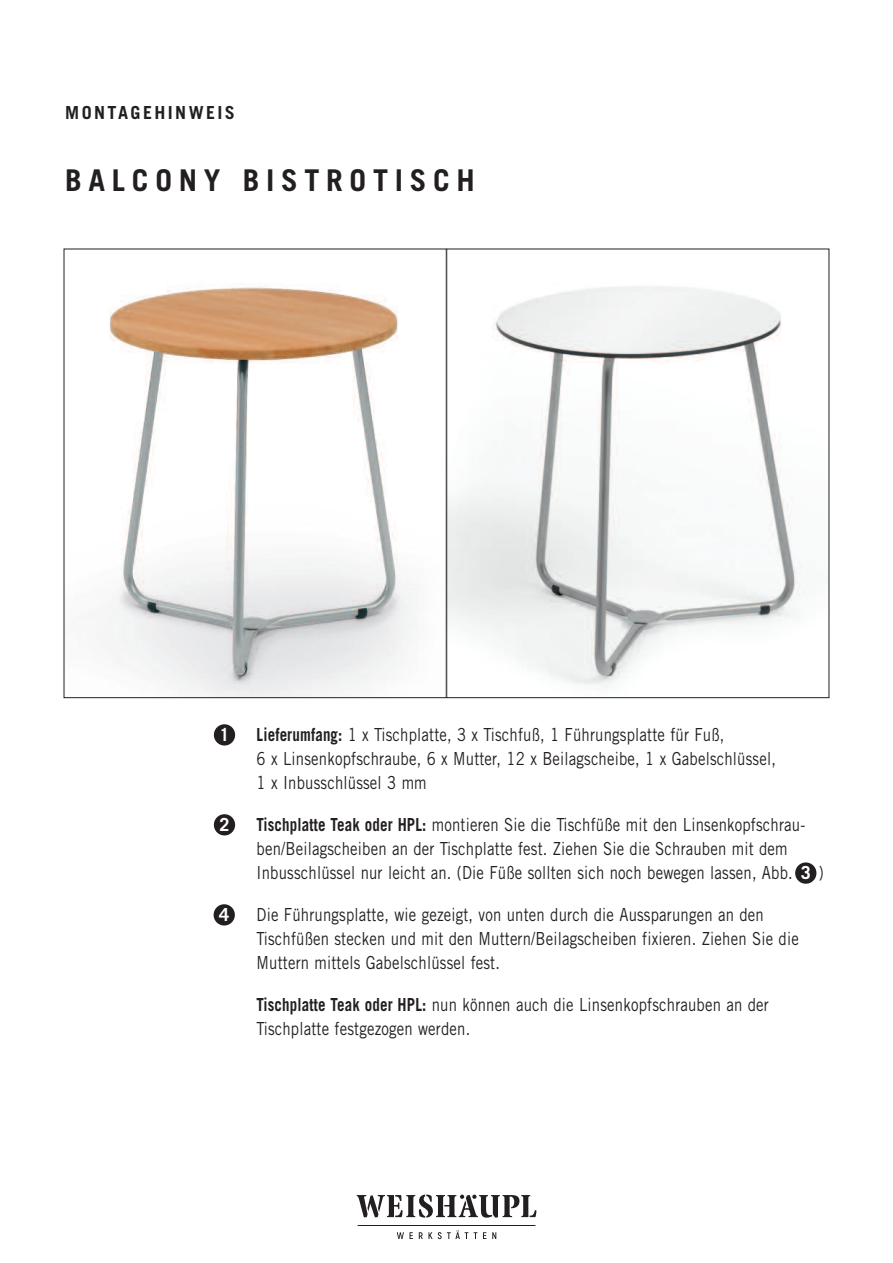
<style>
.page{position:relative;width:893px;height:1263px;background:#fff}
.page>*{position:absolute;margin:0;border:0;box-sizing:border-box;transform-origin:0 0}
.t1{font:700 30px "Trade Gothic";letter-spacing:.22em;color:#231f20}
.t2{font:18px/24px "Trade Gothic";letter-spacing:.01em;color:#231f20;scale:.83 1}
.t3{font:700 18px "Trade Gothic";letter-spacing:.135em;color:#231f20}
.t4{font:700 18px "Trade Gothic";color:#fff}
.s1{font-weight:700}
.s2{font-weight:700;color:#fff}
</style>
<div class="page">
<div style="left:214px;top:724px;width:21px;height:21px;background:#231f20;border-radius:50%"></div>
<div style="left:214px;top:814px;width:21px;height:21px;background:#231f20;border-radius:50%"></div>
<div style="left:214px;top:904px;width:21px;height:21px;background:#231f20;border-radius:50%"></div>
<div style="left:795px;top:862px;width:21px;height:22px;background:#231f20;border-radius:50%"></div>
<img style="left:103px;top:286px;width:699px;height:410px">
<svg style="left:397px;top:1232px;width:16px;height:7px"></svg>
<svg style="left:419px;top:1230px;width:49px;height:9px"></svg>
<svg style="left:483px;top:1232px;width:3px;height:7px"></svg>
<svg style="left:492px;top:1232px;width:4px;height:7px"></svg>
<hr style="left:358px;top:1225px;width:177px;height:1px;background:#231f20">
<svg style="left:357px;top:1194px;width:179px;height:23px"></svg>
<p class="t3" style="left:65px;top:106px;width:171px">MONTAGEHINWEIS</p>
<h1 class="t1" style="left:65px;top:169px;width:411px">BALCONY BISTROTISCH</h1>
<p class="t4" style="left:219px;top:728px;width:12px">1</p>
<p class="t4" style="left:219px;top:818px;width:12px">2</p>
<p class="t4" style="left:219px;top:908px;width:12px">4</p>
<p class="t2" style="left:257px;top:724px;width:627px"><span class="s1">Lieferumfang:</span> 1 x Tischplatte, 3 x Tischfuß, 1 Führungsplatte für Fuß,<br>6 x Linsenkopfschraube, 6 x Mutter, 12 x Beilagscheibe, 1 x Gabelschlüssel,<br>1 x Inbusschlüssel 3 mm</p>
<p class="t2" style="left:257px;top:814px;width:669px"><span class="s1">Tischplatte Teak oder HPL:</span> montieren Sie die Tischfüße mit den Linsenkopfschrau&shy;ben/Beilagscheiben an der Tischplatte fest. Ziehen Sie die Schrauben mit dem<br>Inbusschlüssel nur leicht an. (Die Füße sollten sich noch bewegen lassen, Abb. <span class="s2">3</span></p>
<p class="t2" style="left:819px;top:862px;width:7px">)</p>
<p class="t2" style="left:257px;top:904px;width:655px">Die Führungsplatte, wie gezeigt, von unten durch die Aussparungen an den<br>Tischfüßen stecken und mit den Muttern/Beilagscheiben fixieren. Ziehen Sie die<br>Muttern mittels Gabelschlüssel fest.</p>
<p class="t2" style="left:257px;top:994px;width:619px"><span class="s1">Tischplatte Teak oder HPL:</span> nun können auch die Linsenkopfschrauben an der<br>Tischplatte festgezogen werden.</p>
</div>
